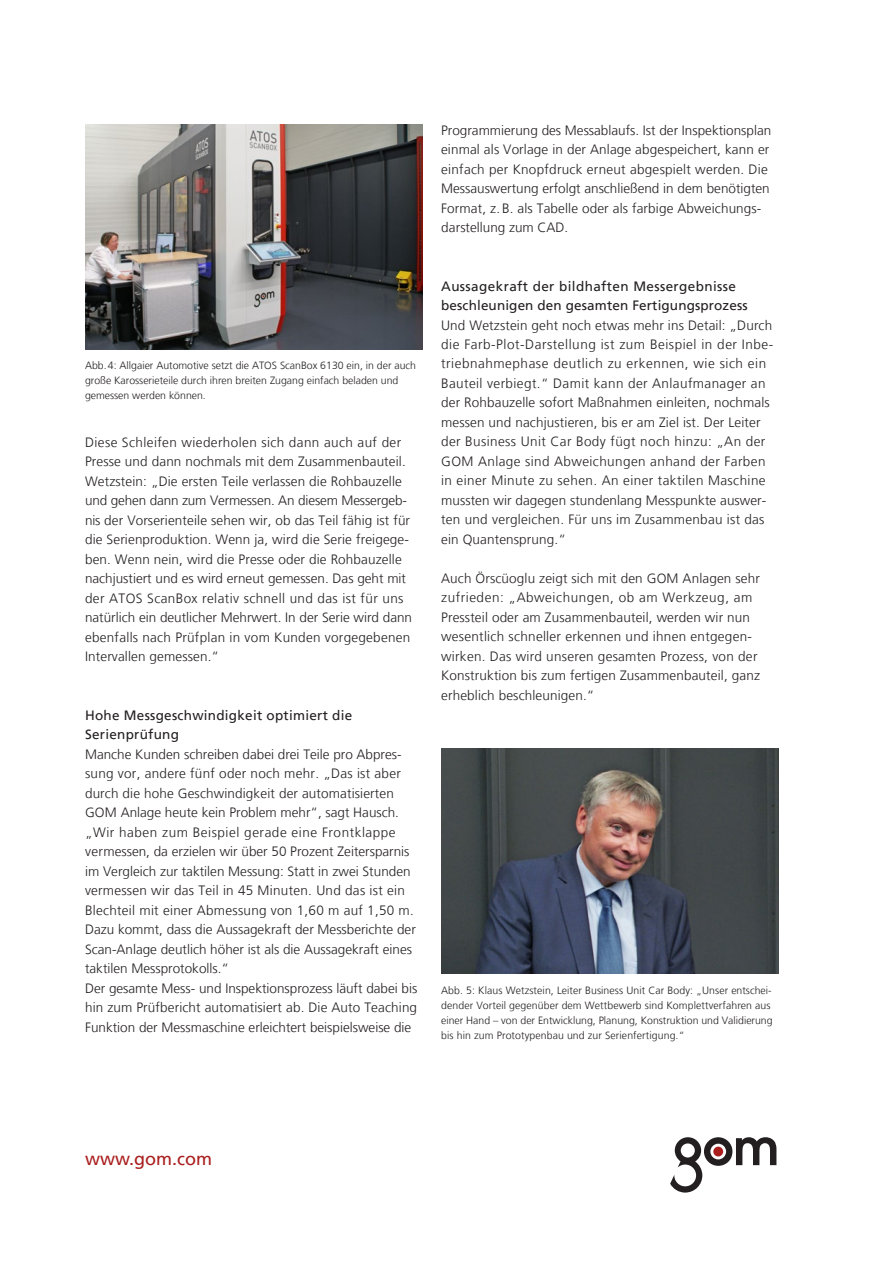
<style>
.page{position:relative;width:893px;height:1263px;background:#fff}
.page>*{position:absolute;margin:0;border:0;box-sizing:border-box;transform-origin:0 0}
.t1{font:18px "Frutiger LT";color:#aa1e1e}
.t2{font:300 13.5px/19.5px "Frutiger LT";letter-spacing:.01em;color:#231f20}
.t3{font:300 13.5px/19.5px "Frutiger LT";letter-spacing:.03em;color:#231f20}
.t4{font:13.5px/19.5px "Frutiger LT";letter-spacing:.02em;color:#231f20}
.t5{font:300 10.5px/15px "Frutiger LT";color:#231f20}
</style>
<div class="page">
<svg style="left:670px;top:1137px;width:106px;height:55px"></svg>
<img style="left:85px;top:125px;width:337px;height:224px">
<img style="left:441px;top:748px;width:337px;height:225px">
<p class="t5" style="left:85px;top:358px;width:332px">Abb.4: Allgaier Automotive setzt die ATOS ScanBox 6130 ein, in der auch große Karosserieteile durch ihren breiten Zugang einfach beladen und gemessen werden können.</p>
<p class="t2" style="left:85px;top:432px;width:329px">Diese Schleifen wiederholen sich dann auch auf der Presse und dann nochmals mit dem Zusammenbauteil.<br>Wetzstein: „Die ersten Teile verlassen die Rohbauzelle und gehen dann zum Vermessen. An diesem Messergeb&shy;nis der Vorserienteile sehen wir, ob das Teil fähig ist für die Serienproduktion. Wenn ja, wird die Serie freigege&shy;ben. Wenn nein, wird die Presse oder die Rohbauzelle nachjustiert und es wird erneut gemessen. Das geht mit der ATOS ScanBox relativ schnell und das ist für uns natürlich ein deutlicher Mehrwert. In der Serie wird dann ebenfalls nach Prüfplan in vom Kunden vorgegebenen Intervallen gemessen.“</p>
<p class="t4" style="left:85px;top:705px;width:269px">Hohe Messgeschwindigkeit optimiert die<br>Serienprüfung</p>
<p class="t2" style="left:85px;top:744px;width:334px">Manche Kunden schreiben dabei drei Teile pro Abpres&shy;sung vor, andere fünf oder noch mehr. „Das ist aber durch die hohe Geschwindigkeit der automatisierten GOM Anlage heute kein Problem mehr“, sagt Hausch. „Wir haben zum Beispiel gerade eine Frontklappe vermessen, da erzielen wir über 50 Prozent Zeitersparnis im Vergleich zur taktilen Messung: Statt in zwei Stunden vermessen wir das Teil in 45 Minuten. Und das ist ein Blechteil mit einer Abmessung von 1,60 m auf 1,50 m.<br>Dazu kommt, dass die Aussagekraft der Messberichte der Scan-Anlage deutlich höher ist als die Aussagekraft eines taktilen Messprotokolls.“<br>Der gesamte Mess- und Inspektionsprozess läuft dabei bis hin zum Prüfbericht automatisiert ab. Die Auto Teaching Funktion der Messmaschine erleichtert beispielsweise die</p>
<p class="t2" style="left:441px;top:120px;width:332px">Programmierung des Messablaufs. Ist der Inspektionsplan einmal als Vorlage in der Anlage abgespeichert, kann er einfach per Knopfdruck erneut abgespielt werden. Die Messauswertung erfolgt anschließend in dem benötigten Format, z. B. als Tabelle oder als farbige Abweichungs&shy;darstellung zum CAD.</p>
<p class="t4" style="left:441px;top:276px;width:308px">Aussagekraft der bildhaften Messergebnisse beschleunigen den gesamten Fertigungsprozess</p>
<p class="t3" style="left:441px;top:315px;width:334px">Und Wetzstein geht noch etwas mehr ins Detail: „Durch die Farb-Plot-Darstellung ist zum Beispiel in der Inbe&shy;triebnahmephase deutlich zu erkennen, wie sich ein Bauteil verbiegt.“ Damit kann der Anlaufmanager an der Rohbauzelle sofort Maßnahmen einleiten, nochmals messen und nachjustieren, bis er am Ziel ist. Der Leiter der Business Unit Car Body fügt noch hinzu: „An der GOM Anlage sind Abweichungen anhand der Farben in einer Minute zu sehen. An einer taktilen Maschine mussten wir dagegen stundenlang Messpunkte auswer&shy;ten und vergleichen. Für uns im Zusammenbau ist das ein Quantensprung.“</p>
<p class="t2" style="left:441px;top:569px;width:320px">Auch Örscüoglu zeigt sich mit den GOM Anlagen sehr zufrieden: „Abweichungen, ob am Werkzeug, am Pressteil oder am Zusammenbauteil, werden wir nun wesentlich schneller erkennen und ihnen entgegen&shy;wirken. Das wird unseren gesamten Prozess, von der Konstruktion bis zum fertigen Zusammenbauteil, ganz erheblich beschleunigen.“</p>
<p class="t5" style="left:441px;top:983px;width:333px">Abb. 5: Klaus Wetzstein, Leiter Business Unit Car Body: „Unser entschei&shy;dender Vorteil gegenüber dem Wettbewerb sind Komplettverfahren aus einer Hand – von der Entwicklung, Planung, Konstruktion und Validierung bis hin zum Prototypenbau und zur Serienfertigung.“</p>
<h1 class="t1" style="left:85px;top:1148px;width:128px">www.gom.com</h1>
</div>
